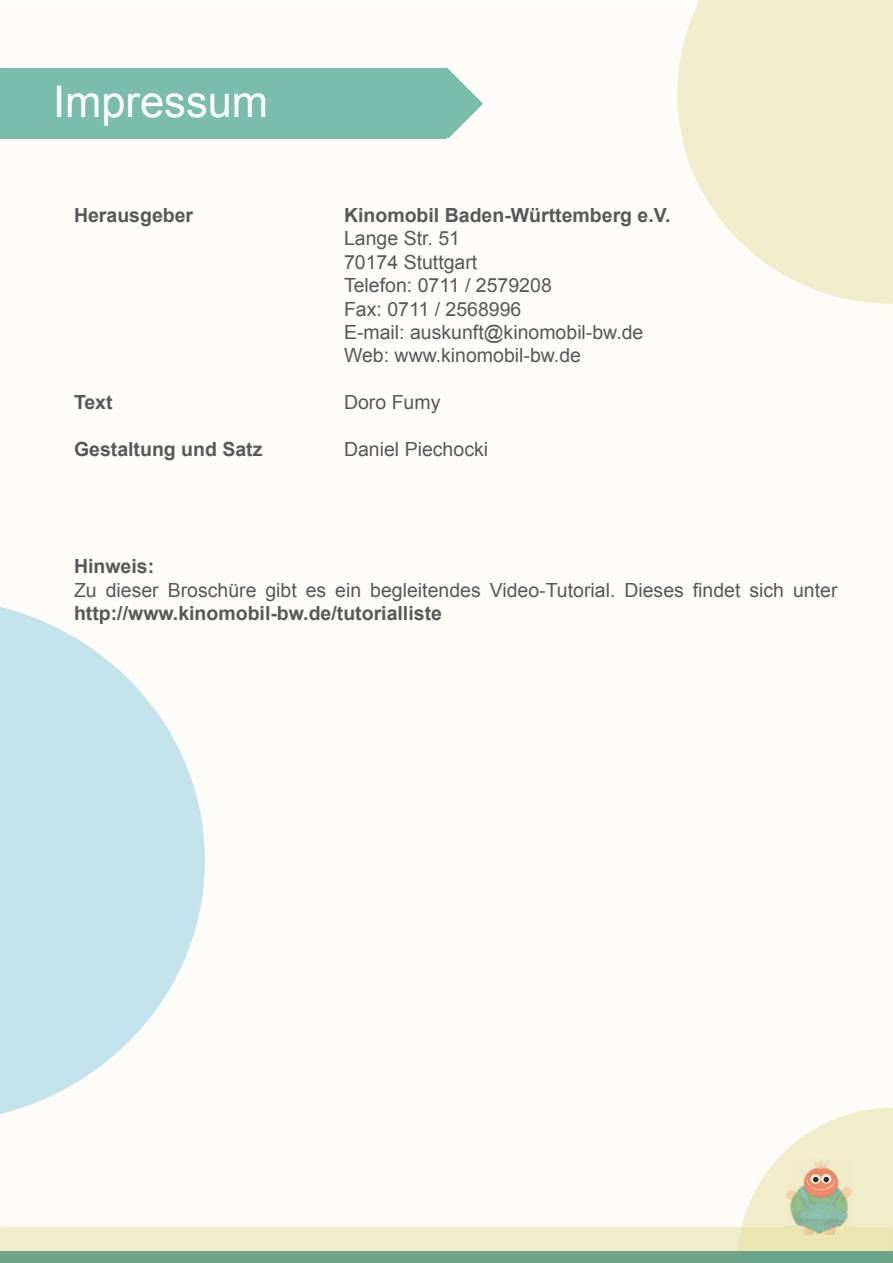
<style>
.page{position:relative;width:893px;height:1263px;background:#fff}
.page>*{position:absolute;margin:0;border:0;box-sizing:border-box;transform-origin:0 0}
.t1{font:43.5px "Arial";color:#fff}
.t2{font:19.5px/23.4px "Arial";color:#57585a}
.t3{font:700 19.5px "Arial";color:#57585a}
</style>
<div class="page">
<svg style="left:699px;top:0;width:194px;height:1px"></svg>
<svg style="left:677px;top:1px;width:216px;height:303px;fill:#f0edcb"></svg>
<hr style="left:0;top:1227px;width:1px;height:36px;background:#f0edcd">
<svg style="left:1px;top:1108px;width:892px;height:143px"></svg>
<img style="left:787px;top:1158px;width:64px;height:77px">
<div style="left:0;top:1251px;width:893px;height:12px;background:#6ca38b"></div>
<svg style="left:0;top:607px;width:205px;height:516px;fill:#c2e3ec"></svg>
<div style="left:0;top:68px;width:446px;height:70px;background:#7abdab"></div>
<svg style="left:446px;top:67px;width:37px;height:71px"></svg>
<h1 class="t1" style="left:53px;top:73px;width:217px">Impressum</h1>
<p class="t3" style="left:74px;top:202px;width:121px">Herausgeber</p>
<p class="t3" style="left:344px;top:202px;width:328px">Kinomobil Baden-Württemberg e.V.</p>
<p class="t2" style="left:344px;top:227px;width:301px">Lange Str. 51<br>70174 Stuttgart<br>Telefon: 0711 / 2579208<br>Fax: 0711 / 2568996<br>E-mail: auskunft@kinomobil-bw.de<br>Web: www.kinomobil-bw.de</p>
<p class="t3" style="left:74px;top:390px;width:40px">Text</p>
<p class="t2" style="left:344px;top:391px;width:98px">Doro Fumy</p>
<p class="t3" style="left:74px;top:436px;width:190px">Gestaltung und Satz</p>
<p class="t2" style="left:344px;top:438px;width:146px">Daniel Piechocki</p>
<p class="t3" style="left:74px;top:553px;width:82px">Hinweis:</p>
<p class="t2" style="left:74px;top:578px;width:765px">Zu dieser Broschüre gibt es ein begleitendes Video-Tutorial. Dieses findet sich unter</p>
<p class="t3" style="left:74px;top:600px;width:369px">http://www.kinomobil-bw.de/tutorialliste</p>
</div>
